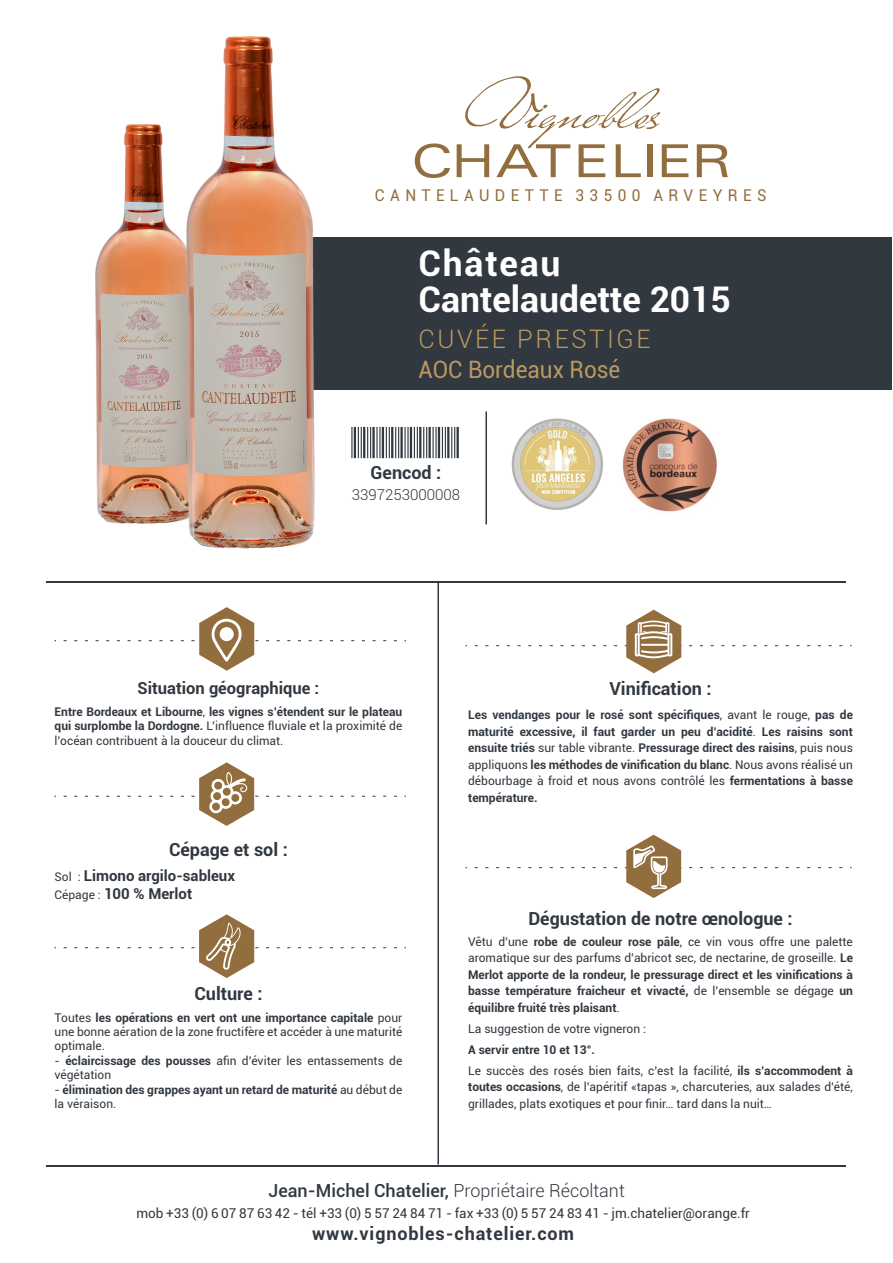
<style>
.page{position:relative;width:893px;height:1263px;background:#fff}
.page>*{position:absolute;margin:0;border:0;box-sizing:border-box;transform-origin:0 0}
.t1{font:700 35.4px/36px "Roboto";color:#fff}
.t2{font:300 25.5px "Roboto";letter-spacing:.1em;color:#ba9960}
.t3{font:24px "Roboto";color:#ba9960;scale:.94 1}
.t4{font:700 18px "Roboto";color:#313840}
.t5{font:500 18px "Roboto";color:#313840}
.t6{font:700 18px "Roboto";letter-spacing:.05em;color:#313840}
.t7{font:700 16.5px "Roboto";color:#313840}
.t8{font:16.2px "Roboto";letter-spacing:.35em;color:#926e3f;scale:.95 1}
.t9{font:700 15px/18px "Roboto";color:#313840}
.t10{font:300 15px "Roboto";color:#313840}
.t11{font:13.5px "Roboto";color:#313840}
.t12{font:700 12px/16.5px "Roboto";color:#313840;text-align:justify}
.t13{font:12px/14.4px "Roboto";color:#313840}
.s1{font-weight:400}
.s2{font-weight:400;font-size:12px}
.s3{font-weight:700}
.s4{font-weight:300}
</style>
<div class="page">
<svg style="left:475px;top:610px;width:377px;height:63px"></svg>
<svg style="left:475px;top:835px;width:377px;height:63px"></svg>
<div style="left:248px;top:237px;width:644px;height:153px;background:#313840"></div>
<hr style="left:438px;top:581px;width:1px;height:583px;background:#313840">
<hr style="left:486px;top:411px;width:1px;height:113px;background:#313840">
<hr style="left:47px;top:1165px;width:799px;height:2px;background:#313840">
<hr style="left:47px;top:581px;width:799px;height:2px;background:#313840">
<svg style="left:434px;top:143px;width:16px;height:35px"></svg>
<svg style="left:457px;top:76px;width:231px;height:101px"></svg>
<svg style="left:697px;top:144px;width:31px;height:33px"></svg>
<svg style="left:64px;top:607px;width:342px;height:64px"></svg>
<div style="left:220px;top:627px;width:14px;height:14px;background:#fff;border-radius:50%"></div>
<hr style="left:457px;top:427px;width:2px;height:31px;background:#313840">
<hr style="left:454px;top:427px;width:1px;height:31px;background:#313840">
<hr style="left:447px;top:427px;width:2px;height:31px;background:#313840">
<hr style="left:445px;top:427px;width:1px;height:31px;background:#313840">
<hr style="left:451px;top:427px;width:1px;height:31px;background:#313840">
<hr style="left:438px;top:427px;width:2px;height:31px;background:#313840">
<hr style="left:435px;top:427px;width:2px;height:31px;background:#313840">
<hr style="left:442px;top:427px;width:1px;height:31px;background:#313840">
<img style="left:622px;top:418px;width:95px;height:94px">
<img style="left:95px;top:36px;width:339px;height:513px">
<img style="left:511px;top:418px;width:92px;height:92px">
<svg style="left:64px;top:762px;width:342px;height:64px"></svg>
<svg style="left:64px;top:914px;width:342px;height:64px"></svg>
<h3 class="t8" style="left:375px;top:184px;width:414px">CANTELAUDETTE 33500 ARVEYRES</h3>
<h1 class="t1" style="left:419px;top:244px;width:314px">Château<br>Cantelaudette 2015</h1>
<h2 class="t2" style="left:419px;top:321px;width:234px">CUVÉE PRESTIGE</h2>
<h3 class="t3" style="left:419px;top:353px;width:216px">AOC Bordeaux Rosé</h3>
<h3 class="t4" style="left:371px;top:460px;width:72px">Gencod :</h3>
<p class="t10" style="left:352px;top:485px;width:110px">3397253000008</p>
<h3 class="t7" style="left:138px;top:676px;width:183px">Situation géographique :</h3>
<p class="t12" style="left:55px;top:704px;width:349px;line-height:14.4px">Entre Bordeaux et Libourne<span class="s1">,</span> les vignes s’étendent sur le plateau qui surplombe la Dordogne. <span class="s1">L’influence fluviale et la proximité de l’océan contribuent à la douceur du climat.</span></p>
<h3 class="t4" style="left:169px;top:837px;width:120px">Cépage et sol :</h3>
<p class="t9" style="left:55px;top:866px;width:182px"><span class="s2">Sol :</span> Limono argilo-sableux<br><span class="s2">Cépage :</span> 100 % Merlot</p>
<h3 class="t4" style="left:194px;top:981px;width:70px">Culture :</h3>
<p class="t13" style="left:55px;top:1010px;width:349px;text-align:justify">Toutes <span class="s3">les opérations en vert ont une importance capitale</span> pour une bonne aération de la zone fructifère et accéder à une maturité optimale.</p>
<p class="t13" style="left:55px;top:1053px;width:349px">- <span class="s3">éclaircissage des pousses</span> afin d’éviter les entassements de végétation</p>
<p class="t12" style="left:55px;top:1082px;width:349px;line-height:14.4px"><span class="s1">-</span> élimination des grappes ayant un retard de maturité <span class="s1">au début de la véraison.</span></p>
<h3 class="t4" style="left:609px;top:676px;width:104px">Vinification :</h3>
<p class="t12" style="left:468px;top:706px;width:386px">Les vendanges pour le rosé sont spécifiques<span class="s1">, avant le rouge,</span> pas de maturité excessive, il faut garder un peu d’acidité<span class="s1">.</span> Les raisins sont ensuite triés <span class="s1">sur table vibrante.</span> Pressurage direct des raisins<span class="s1">, puis nous appliquons</span> les méthodes de vinification du blanc<span class="s1">. Nous avons réalisé un débourbage à froid et nous avons contrôlé les</span> fermentations à basse température.</p>
<h3 class="t4" style="left:528px;top:906px;width:266px">Dégustation de notre œnologue :</h3>
<p class="t12" style="left:468px;top:933px;width:386px"><span class="s1">Vêtu d’une</span> robe de couleur rose pâle<span class="s1">, ce vin vous offre une palette aromatique sur des parfums d’abricot sec, de nectarine, de groseille.</span> Le Merlot apporte de la rondeur, le pressurage direct et les vinifications à basse température fraicheur et vivacté, <span class="s1">de l’ensemble se dégage</span> un équilibre fruité très plaisant<span class="s1">.</span></p>
<p class="t13" style="left:468px;top:1021px;width:180px">La suggestion de votre vigneron :</p>
<p class="t13" style="left:468px;top:1038px;width:386px;line-height:21px"><span class="s3">A servir entre 10 et 13°.<br></span>Le succès des rosés bien faits, c’est la facilité, <span class="s3">ils s’accommodent à</span></p>
<p class="t13" style="left:468px;top:1078px;width:386px;line-height:16.5px"><span class="s3">toutes occasions</span>, de l’apéritif «tapas », charcuteries, aux salades d’été, grillades, plats exotiques et pour finir… tard dans la nuit…</p>
<h3 class="t5" style="left:268px;top:1177px;width:358px">Jean-Michel Chatelier, <span class="s4">Propriétaire Récoltant</span></h3>
<p class="t11" style="left:136px;top:1204px;width:615px">mob +33 (0) 6 07 87 63 42 - tél +33 (0) 5 57 24 84 71 - fax +33 (0) 5 57 24 83 41 - jm.chatelier@orange.fr</p>
<h3 class="t6" style="left:312px;top:1221px;width:264px">www.vignobles-chatelier.com</h3>
</div>
